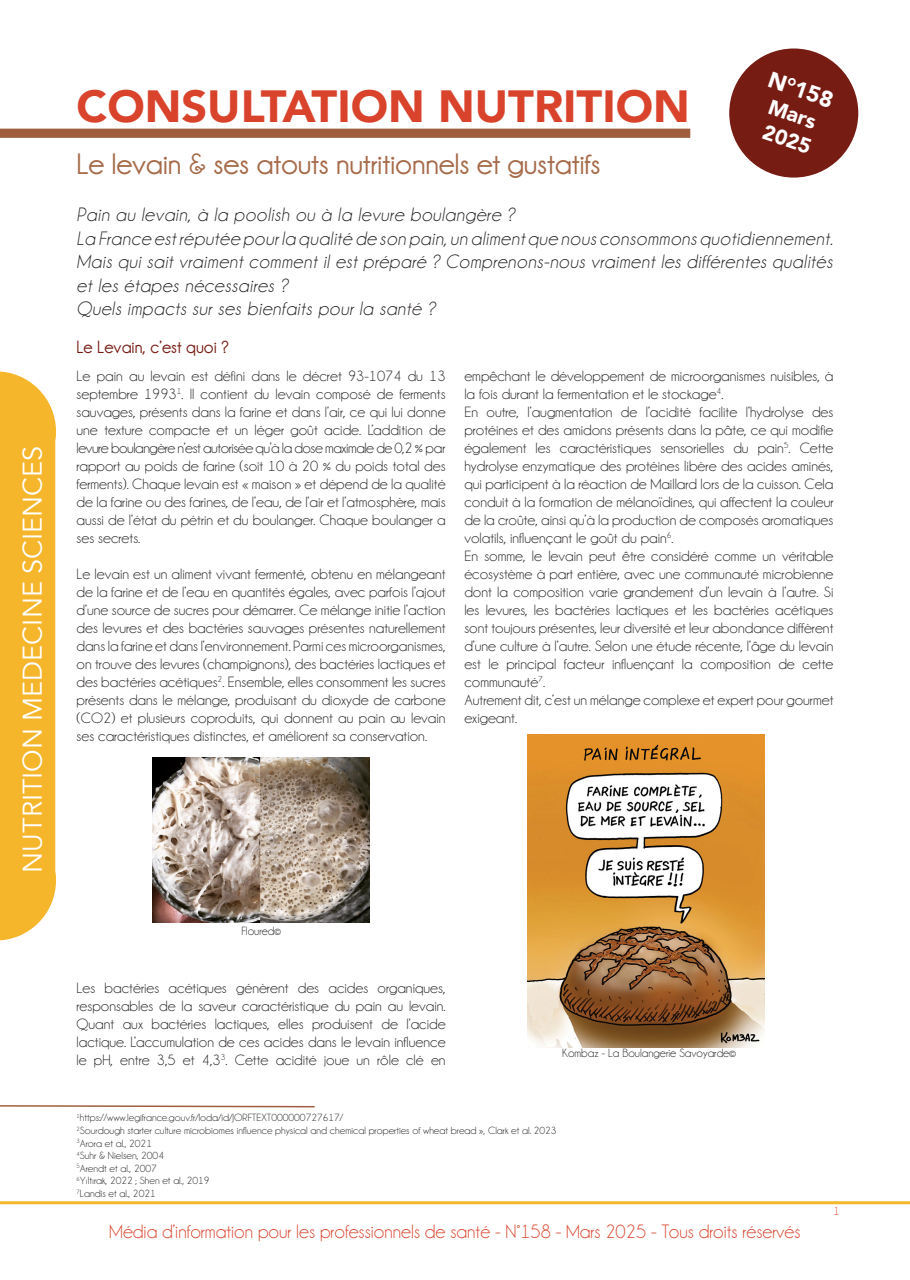
<style>
.page{position:relative;width:910px;height:1280px;background:#fff}
.page>*{position:absolute;margin:0;border:0;box-sizing:border-box;transform-origin:0 0}
.t1{font:900 45px "Avenir";color:#d9422b}
.t2{font:700 30px "Champagne&Limousines";letter-spacing:-.01em;color:#a66a49;scale:1.04 1}
.t3{font:27px "Avenir";color:#fff}
.t4{font:900 22.5px "Avenir";color:#fff}
.t5{font:900 21px "Avenir";color:#fff}
.t6{font:italic 19.5px/23.4px "Champagne&Limousines";letter-spacing:.03em;color:#231f20;text-align:justify}
.t7{font:19.5px "Champagne&Limousines";color:#d9422b}
.t8{font:700 18px "Champagne&Limousines";color:#761c13}
.t9{font:15px/18px "Champagne&Limousines";color:#231f20;text-align:justify;scale:1.04 1}
.t10{font:12px "Champagne&Limousines";color:#231f20}
.t11{font:12px "Champagne&Limousines";color:#d9422b}
.t12{font:10.5px "Champagne&Limousines";color:#231f20;scale:1.04 1}
</style>
<div class="page">
<svg style="left:0;top:129px;width:690px;height:9px;background:#a0603f"></svg>
<div style="left:0;top:371px;width:56px;height:570px;background:#f5b62c"></div>
<hr style="left:0;top:1201px;width:910px;height:3px;background:#f5b62c">
<div style="left:730px;top:49px;width:127px;height:128px;background:#761c13;border-radius:50%"></div>
<img style="left:153px;top:758px;width:216px;height:165px">
<svg style="left:0;top:1105px;width:315px;height:3px"></svg>
<img style="left:528px;top:735px;width:237px;height:312px">
<p class="t3" style="left:17px;top:872px;width:428px;rotate:-90deg">NUTRITION MEDECINE SCIENCES</p>
<p class="t4" style="left:775px;top:60px;width:69px;rotate:19deg">N°158</p>
<p class="t1" style="left:77px;top:67px;width:615px">CONSULTATION NUTRITION</p>
<p class="t5" style="left:775px;top:89px;width:51px;rotate:19deg">Mars</p>
<p class="t5" style="left:769px;top:114px;width:51px;rotate:19deg">2025</p>
<p class="t2" style="left:77px;top:147px;width:506px">Le levain &amp; ses atouts nutritionnels et gustatifs</p>
<p class="t6" style="left:77px;top:203px;width:439px">Pain au levain, à la poolish ou à la levure boulangère ?</p>
<p class="t6" style="left:77px;top:226px;width:758px">La France est réputée pour la qualité de son pain, un aliment que nous consommons quotidiennement.<br>Mais qui sait vraiment comment il est préparé ? Comprenons-nous vraiment les différentes qualités et les étapes nécessaires ?</p>
<p class="t6" style="left:77px;top:297px;width:360px">Quels impacts sur ses bienfaits pour la santé ?</p>
<p class="t8" style="left:77px;top:336px;width:153px">Le Levain, c’est quoi ?</p>
<p class="t9" style="left:77px;top:367px;width:356px">Le pain au levain est défini dans le décret 93-1074 du 13 septembre 1993<sup>1</sup>. Il contient du levain composé de ferments sauvages, présents dans la farine et dans l’air, ce qui lui donne une texture compacte et un léger goût acide. L’addition de levure boulangère n’est autorisée qu’à la dose maximale de 0,2 % par rapport au poids de farine (soit 10 à 20 % du poids total des ferments). Chaque levain est « maison » et dépend de la qualité de la farine ou des farines, de l’eau, de l’air et l’atmosphère, mais aussi de l’état du pétrin et du boulanger. Chaque boulanger a ses secrets.</p>
<p class="t9" style="left:77px;top:565px;width:356px">Le levain est un aliment vivant fermenté, obtenu en mélangeant de la farine et de l’eau en quantités égales, avec parfois l’ajout d’une source de sucres pour démarrer. Ce mélange initie l’action des levures et des bactéries sauvages présentes naturellement dans la farine et dans l’environnement. Parmi ces microorganismes, on trouve des levures (champignons), des bactéries lactiques et des bactéries acétiques<sup>2</sup>. Ensemble, elles consomment les sucres présents dans le mélange, produisant du dioxyde de carbone (CO2) et plusieurs coproduits, qui donnent au pain au levain ses caractéristiques distinctes, et améliorent sa conservation.</p>
<p class="t9" style="left:464px;top:367px;width:356px">empêchant le développement de microorganismes nuisibles, à la fois durant la fermentation et le stockage<sup>4</sup>.</p>
<p class="t9" style="left:464px;top:403px;width:356px">En outre, l’augmentation de l’acidité facilite l’hydrolyse des protéines et des amidons présents dans la pâte, ce qui modifie également les caractéristiques sensorielles du pain<sup>5</sup>. Cette hydrolyse enzymatique des protéines libère des acides aminés, qui participent à la réaction de Maillard lors de la cuisson. Cela conduit à la formation de mélanoïdines, qui affectent la couleur de la croûte, ainsi qu’à la production de composés aromatiques volatils, influençant le goût du pain<sup>6</sup>.</p>
<p class="t9" style="left:464px;top:547px;width:356px">En somme, le levain peut être considéré comme un véritable écosystème à part entière, avec une communauté microbienne dont la composition varie grandement d’un levain à l’autre. Si les levures, les bactéries lactiques et les bactéries acétiques sont toujours présentes, leur diversité et leur abondance diffèrent d’une culture à l’autre. Selon une étude récente, l’âge du levain est le principal facteur influençant la composition de cette communauté<sup>7</sup>.</p>
<p class="t9" style="left:464px;top:691px;width:356px">Autrement dit, c’est un mélange complexe et expert pour gourmet exigeant.</p>
<p class="t10" style="left:241px;top:924px;width:41px">Floured©</p>
<p class="t9" style="left:77px;top:979px;width:356px">Les bactéries acétiques génèrent des acides organiques, responsables de la saveur caractéristique du pain au levain.<br>Quant aux bactéries lactiques, elles produisent de l’acide lactique. L’accumulation de ces acides dans le levain influence le pH, entre 3,5 et 4,3<sup>3</sup>. Cette acidité joue un rôle clé en</p>
<p class="t10" style="left:562px;top:1046px;width:175px">Kombaz - La Boulangerie Savoyarde©</p>
<p class="t12" style="left:77px;top:1112px;width:258px"><sup>1</sup>https://www.legifrance.gouv.fr/loda/id/JORFTEXT000000727617/</p>
<p class="t12" style="left:77px;top:1124px;width:463px"><sup>2</sup>Sourdough starter culture microbiomes influence physical and chemical properties of wheat bread », Clark et al. 2023</p>
<p class="t12" style="left:77px;top:1137px;width:74px"><sup>3</sup>Arora et al., 2021</p>
<p class="t12" style="left:77px;top:1150px;width:86px"><sup>4</sup>Suhr &amp; Nielsen, 2004</p>
<p class="t12" style="left:77px;top:1162px;width:79px"><sup>5</sup>Arendt et al., 2007</p>
<p class="t12" style="left:77px;top:1175px;width:130px"><sup>6</sup>Yıltırak, 2022 ; Shen et al., 2019</p>
<p class="t12" style="left:77px;top:1187px;width:78px"><sup>7</sup>Landis et al., 2021</p>
<p class="t7" style="left:109px;top:1220px;width:693px">Média d’information pour les professionnels de santé - N°158 - Mars 2025 - Tous droits réservés</p>
<p class="t11" style="left:833px;top:1204px;width:8px">1</p>
</div>
